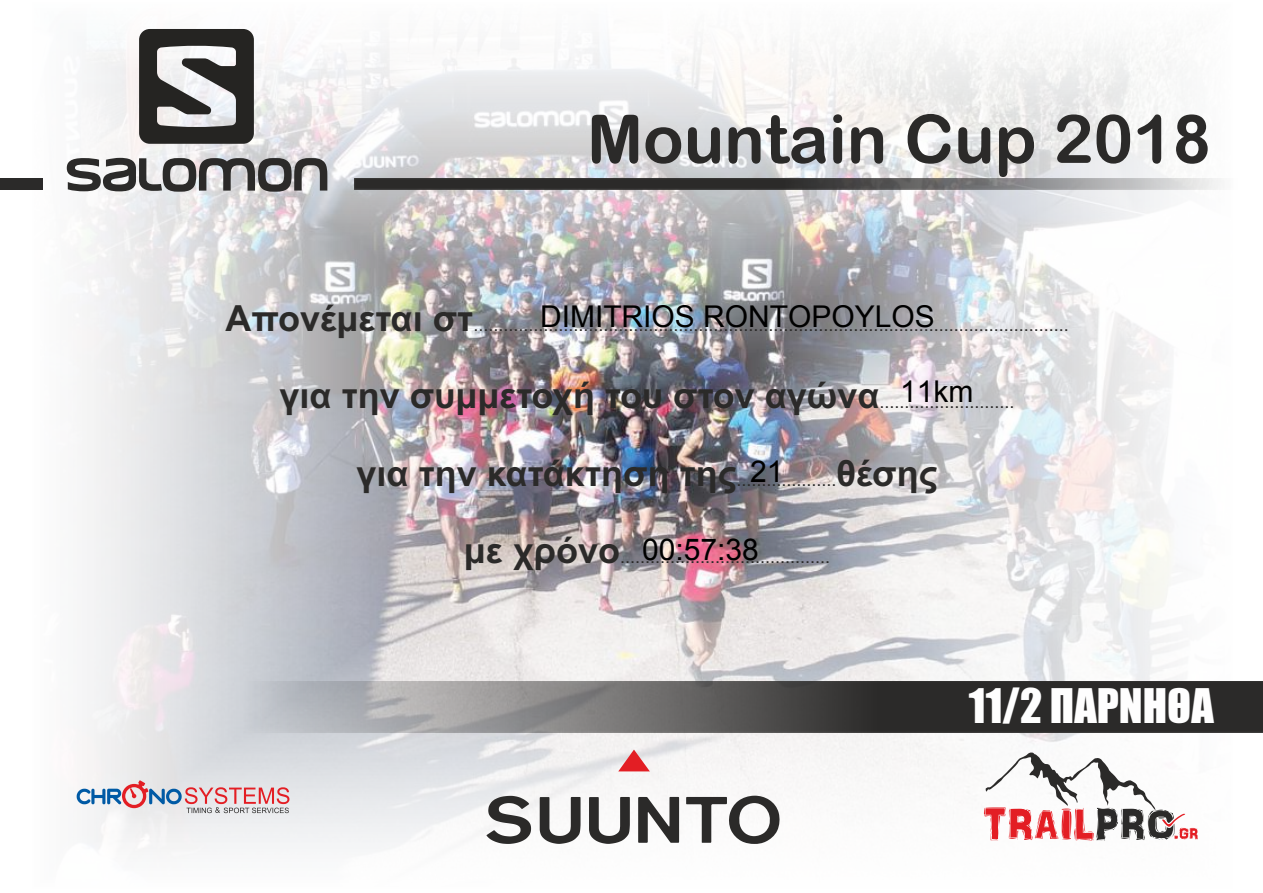
<style>
.page{position:relative;width:1263px;height:893px;background:#fff}
.page>*{position:absolute;margin:0;border:0;box-sizing:border-box;transform-origin:0 0}
.t1{font:67.2px "Arial Rounded MT Bold";color:#2b2a29}
.t2{font:44.1px "Impact";color:#fefefe}
.t3{font:700 36px/77.4px "Arial";color:#2b2a29;text-align:center}
.t4{font:30px "Arial";color:#000}
.t5{font:18px "Arial";color:#2b2a29}
.s1{font-family:"Arial";font-weight:700}
.s2{font-weight:700;font-size:36px}
.s3{font-weight:400;font-size:18px}
</style>
<div class="page">
<img style="left:66px;top:28px;width:1172px;height:824px">
<img style="left:66px;top:682px;width:1197px;height:50px">
<svg style="left:77px;top:780px;width:212px;height:33px;background:#cebfc7"></svg>
<div style="left:0;top:178px;width:43px;height:12px;background:#2b2a29"></div>
<img style="left:355px;top:178px;width:883px;height:12px">
<svg style="left:984px;top:752px;width:214px;height:89px"></svg>
<svg style="left:67px;top:158px;width:260px;height:34px"></svg>
<svg style="left:139px;top:29px;width:115px;height:115px"></svg>
<svg style="left:618px;top:750px;width:32px;height:21px"></svg>
<svg style="left:486px;top:795px;width:294px;height:49px"></svg>
<h1 class="t1" style="left:587px;top:114px;width:625px">Mountain Cup 201<span class="s1">8</span></h1>
<p class="t5" style="left:225px;top:318px;width:845px"><span class="s2">Απονέμεται στ</span>.......................................................................................................................</p>
<h3 class="t4" style="left:540px;top:300px;width:396px">DIMITRIOS RONTOPOYLOS</h3>
<h3 class="t4" style="left:900px;top:375px;width:75px">11km</h3>
<h3 class="t3" style="left:280px;top:360px;width:736px">για την συμμετοχή του στον αγώνα<span class="s3">........................... </span>για την κατάκτηση της<span class="s3">....................</span>θέσης</h3>
<h3 class="t4" style="left:750px;top:455px;width:35px">21</h3>
<p class="t5" style="left:464px;top:550px;width:368px"><span class="s2">με χρόνο</span>..........................................</p>
<h3 class="t4" style="left:642px;top:533px;width:118px">00:57:38</h3>
<h2 class="t2" style="left:969px;top:688px;width:246px">11/2 ΠΑΡΝΗΘΑ</h2>
</div>
